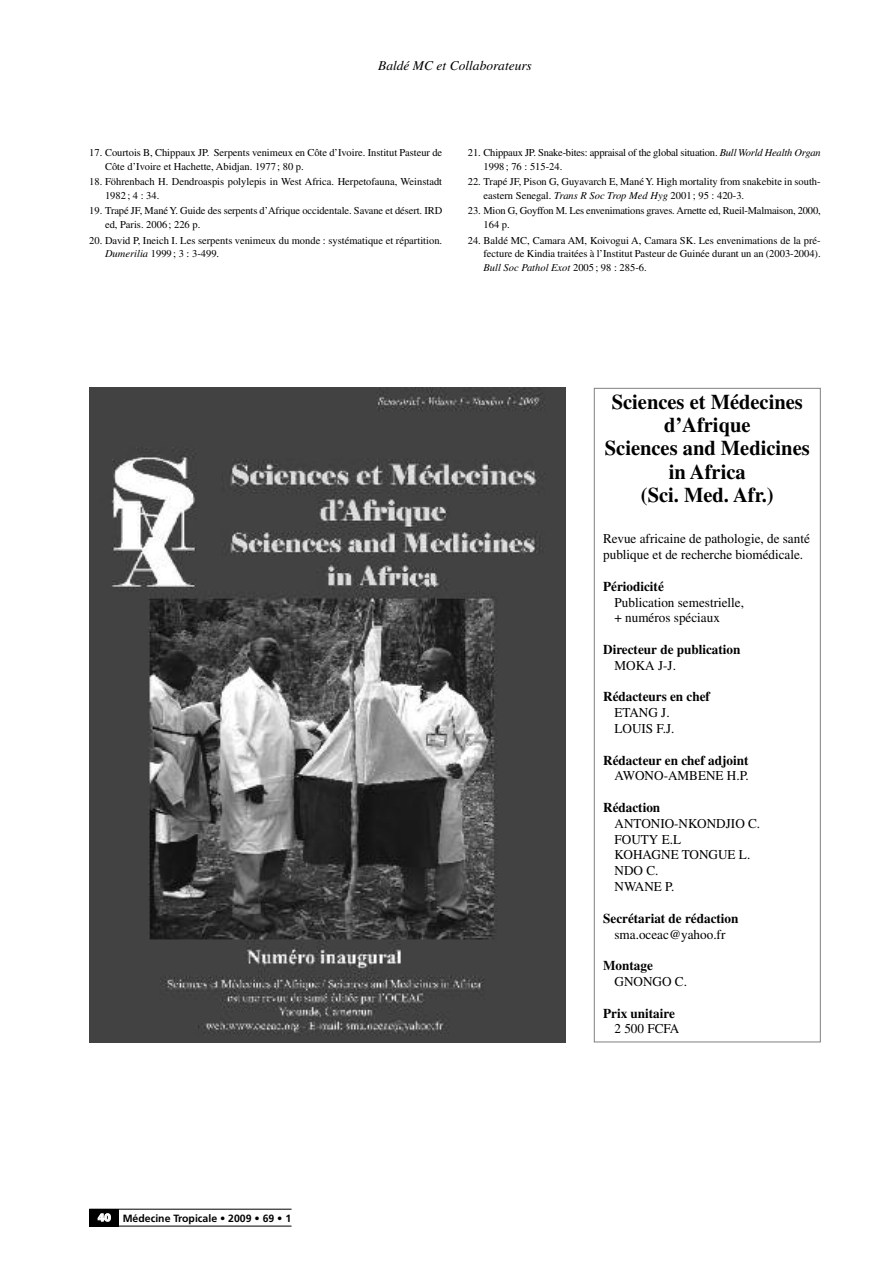
<style>
.page{position:relative;width:893px;height:1263px;background:#fff}
.page>*{position:absolute;margin:0;border:0;box-sizing:border-box;transform-origin:0 0}
.t1{font:700 21px/23.2px "Times";color:#000;text-align:center}
.t2{font:13.5px/15.8px "Times";color:#000}
.t3{font:700 13.5px "Times";color:#000}
.t4{font:italic 13.5px "Times";color:#000}
.t5{font:10.5px/13.5px "Times";color:#000}
.t6{font:10.5px/13.5px "Times";letter-spacing:-.02em;color:#000}
.t7{font:700 10.5px "Frutiger";color:#000}
.s1{font-style:italic}
.s2{font-weight:900;color:#fff}
</style>
<div class="page">
<hr style="left:89px;top:1209px;width:203px;height:1px;background:#000">
<hr style="left:89px;top:1226px;width:203px;height:1px;background:#000">
<div style="left:89px;top:1209px;width:30px;height:17px;background:#000"></div>
<img style="left:89px;top:388px;width:477px;height:654px">
<div style="left:594px;top:388px;width:227px;height:654px;border:1px solid #808080"></div>
<p class="t4" style="left:378px;top:61px;width:155px">Baldé MC et Collaborateurs</p>
<p class="t5" style="left:105px;top:147px;width:339px;text-indent:-16px">17. Courtois B, Chippaux JP. Serpents venimeux en Côte d’Ivoire. Institut Pasteur de<br>Côte d’Ivoire et Hachette, Abidjan. 1977 ; 80 p.</p>
<p class="t5" style="left:105px;top:176px;width:339px;text-indent:-16px">18. Föhrenbach H. Dendroaspis polylepis in West Africa. Herpetofauna, Weinstadt<br>1982; 4 : 34.</p>
<p class="t5" style="left:105px;top:205px;width:339px;text-indent:-16px">19. Trapé JF, ManéY. Guide des serpents d’Afrique occidentale. Savane et désert. IRD ed, Paris. 2006 ; 226 p.</p>
<p class="t5" style="left:105px;top:234px;width:339px;text-indent:-16px">20. David P, Ineich I. Les serpents venimeux du monde : systématique et répartition.<br><span class="s1">Dumerilia</span> 1999 ; 3 : 3-499.</p>
<p class="t6" style="left:483px;top:147px;width:339px;text-indent:-16px">21. Chippaux JP. Snake-bites: appraisal of the global situation. <span class="s1">Bull World Health Organ<br></span>1998; 76 : 515-24.</p>
<p class="t5" style="left:483px;top:176px;width:339px;text-indent:-16px">22. Trapé JF, Pison G, Guyavarch E, ManéY. High mortality from snakebite in south&shy;eastern Senegal. <span class="s1">Trans R Soc Trop Med Hyg</span> 2001; 95 : 420-3.</p>
<p class="t6" style="left:483px;top:205px;width:339px;text-indent:-16px">23. Mion G, Goyffon M. Les envenimations graves. Arnette ed, Rueil-Malmaison, 2000,<br>164 p.</p>
<p class="t5" style="left:483px;top:234px;width:339px;text-align:justify;text-indent:-16px">24. Baldé MC, Camara AM, Koivogui A, Camara SK. Les envenimations de la pré&shy;fecture de Kindia traitées à l’Institut Pasteur de Guinée durant un an (2003-2004).<br><span class="s1">Bull Soc Pathol Exot</span> 2005 ; 98 : 285-6.</p>
<h1 class="t1" style="left:605px;top:392px;width:206px">Sciences et Médecines d’Afrique<br>Sciences and Medicines in Africa<br>(Sci. Med. Afr.)</h1>
<p class="t2" style="left:603px;top:532px;width:208px">Revue africaine de pathologie, de santé publique et de recherche biomédicale.</p>
<p class="t3" style="left:603px;top:582px;width:62px">Périodicité</p>
<p class="t2" style="left:614px;top:595px;width:131px">Publication semestrielle, + numéros spéciaux</p>
<p class="t3" style="left:603px;top:645px;width:139px">Directeur de publication</p>
<p class="t2" style="left:614px;top:659px;width:63px">MOKA J-J.</p>
<p class="t3" style="left:603px;top:692px;width:108px">Rédacteurs en chef</p>
<p class="t2" style="left:614px;top:706px;width:62px">ETANG J.<br>LOUIS F.J.</p>
<p class="t3" style="left:603px;top:755px;width:147px">Rédacteur en chef adjoint</p>
<p class="t2" style="left:614px;top:769px;width:136px">AWONO-AMBENE H.P.</p>
<p class="t3" style="left:603px;top:803px;width:59px">Rédaction</p>
<p class="t2" style="left:614px;top:817px;width:147px">ANTONIO-NKONDJIO C.<br>FOUTY E.L<br>KOHAGNE TONGUE L.<br>NDO C.<br>NWANE P.</p>
<p class="t3" style="left:603px;top:913px;width:137px">Secrétariat de rédaction</p>
<p class="t2" style="left:614px;top:927px;width:112px">sma.oceac@yahoo.fr</p>
<p class="t3" style="left:603px;top:961px;width:51px">Montage</p>
<p class="t2" style="left:614px;top:975px;width:74px">GNONGO C.</p>
<p class="t3" style="left:603px;top:1008px;width:73px">Prix unitaire</p>
<p class="t2" style="left:614px;top:1022px;width:66px">2 500 FCFA</p>
<p class="t7" style="left:98px;top:1214px;width:195px"><span class="s2">40</span> Médecine Tropicale • 2009 • 69 • 1</p>
</div>
